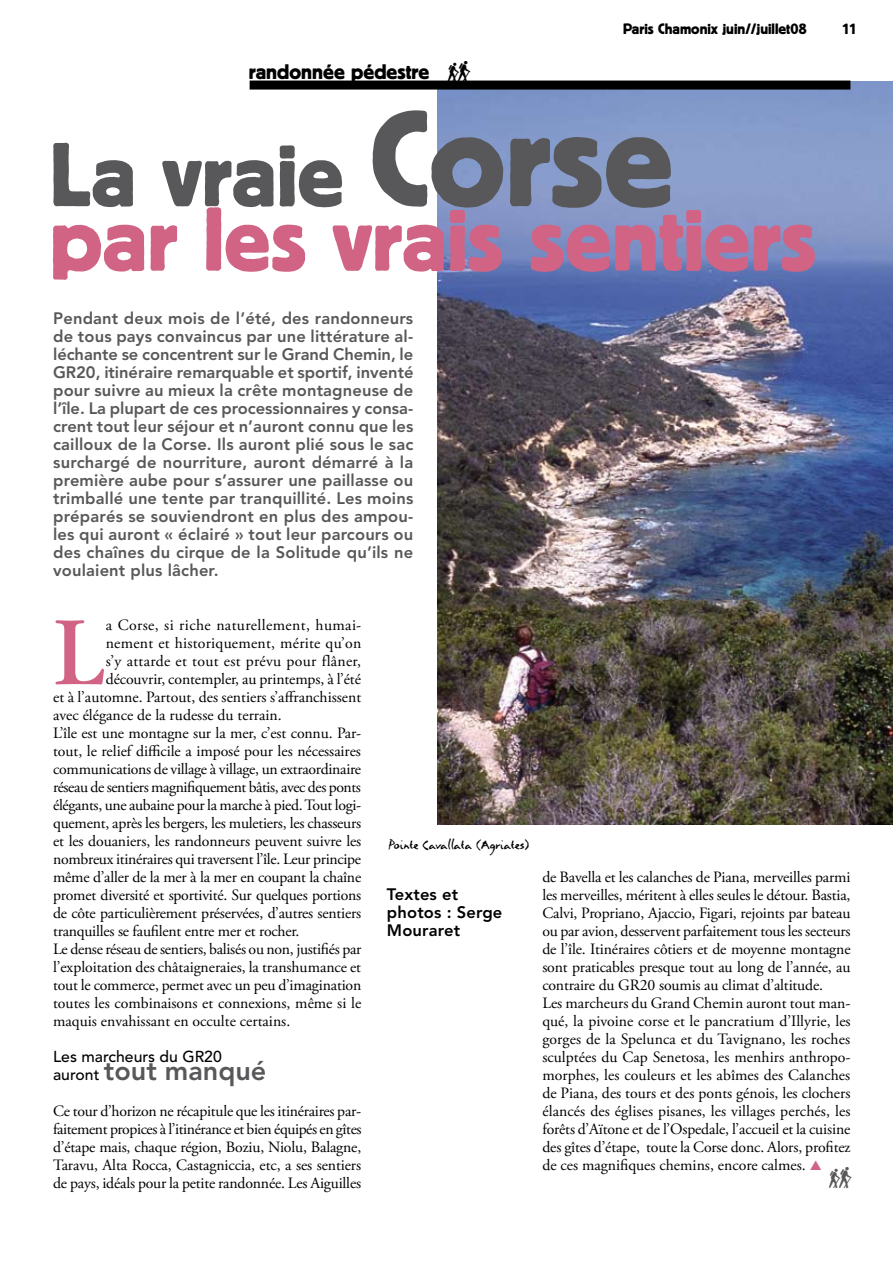
<style>
.page{position:relative;width:893px;height:1263px;background:#fff}
.page>*{position:absolute;margin:0;border:0;box-sizing:border-box;transform-origin:0 0}
.t1{font:102.45px "Garamond";color:#d16485}
.t2{font:90px/64.5px "Block BE";color:#d16485}
.t3{font:800 27px "Avenir";color:#58585a}
.t4{font:21px "Block BE";color:#000}
.t5{font:800 16.5px/18px "Avenir";letter-spacing:.01em;color:#58585a;text-align:justify}
.t6{font:800 16.5px/18px "Avenir";color:#000}
.t7{font:16.5px "Lettres Eclatees";color:#000}
.t8{font:15.75px/18px "Adobe Garamond Pro";letter-spacing:-.01em;color:#000;text-align:justify}
.t9{font:15.75px "Adobe Garamond Pro";letter-spacing:.02em;color:#000}
.t10{font:15.75px "Adobe Garamond Pro";letter-spacing:.025em;color:#000}
.t11{font:15.75px "Adobe Garamond Pro";letter-spacing:.015em;color:#000}
.t12{font:500 15.75px "Avenir";color:#000}
.t13{font:15px "Block BE";color:#000}
.s1{color:#58585a}
.s2{font-size:135px;color:#58585a}
.s3{font-weight:500;font-size:15.75px;color:#000}
.s4{color:#d16485}
</style>
<div class="page">
<img style="left:438px;top:81px;width:455px;height:743px">
<div style="left:250px;top:81px;width:600px;height:9px;background:#000"></div>
<svg style="left:448px;top:80px;width:22px;height:1px"></svg>
<h3 class="t4" style="left:249px;top:60px;width:182px">randonnée pédestre</h3>
<p class="t13" style="left:623px;top:20px;width:185px">Paris Chamonix juin//juillet08</p>
<p class="t13" style="left:842px;top:20px;width:17px">11</p>
<h2 class="t2" style="left:50px;top:140px;width:768px"><span class="s1">La vraie</span> <span class="s2">Corse </span>par les vrais sentiers</h2>
<p class="t5" style="left:53px;top:309px;width:362px">Pendant deux mois de l’été, des randonneurs de tous pays convaincus par une littérature al&shy;léchante se concentrent sur le Grand Chemin, le GR20, itinéraire remarquable et sportif, inventé pour suivre au mieux la crête montagneuse de l’île. La plupart de ces processionnaires y consa&shy;crent tout leur séjour et n’auront connu que les cailloux de la Corse. Ils auront plié sous le sac surchargé de nourriture, auront démarré à la première aube pour s’assurer une paillasse ou trimballé une tente par tranquillité. Les moins préparés se souviendront en plus des ampou&shy;les qui auront « éclairé » tout leur parcours ou des chaînes du cirque de la Solitude qu’ils ne voulaient plus lâcher.</p>
<h1 class="t1" style="left:53px;top:598px;width:52px">L</h1>
<p class="t10" style="left:106px;top:616px;width:257px">a Corse, si riche naturellement, humai-</p>
<p class="t11" style="left:106px;top:634px;width:257px">nement et historiquement, mérite qu’on</p>
<p class="t9" style="left:106px;top:652px;width:257px">s’y attarde et tout est prévu pour flâner,</p>
<p class="t8" style="left:106px;top:671px;width:257px">découvrir, contempler, au printemps, à l’été</p>
<p class="t8" style="left:53px;top:689px;width:310px">et à l’automne. Partout, des sentiers s’affranchissent</p>
<p class="t8" style="left:53px;top:707px;width:230px">avec élégance de la rudesse du terrain.</p>
<p class="t8" style="left:53px;top:725px;width:310px">L’île est une montagne sur la mer, c’est connu. Par-</p>
<p class="t8" style="left:53px;top:743px;width:309px">tout, le relief difficile a imposé pour les nécessaires</p>
<p class="t8" style="left:53px;top:761px;width:309px">communications de village à village, un extraordinaire</p>
<p class="t8" style="left:53px;top:779px;width:309px">réseau de sentiers magnifiquement bâtis, avec des ponts</p>
<p class="t8" style="left:53px;top:797px;width:310px">élégants, une aubaine pour la marche à pied. Tout logi-</p>
<p class="t8" style="left:53px;top:815px;width:310px">quement, après les bergers, les muletiers, les chasseurs</p>
<p class="t8" style="left:53px;top:833px;width:310px">et les douaniers, les randonneurs peuvent suivre les</p>
<p class="t8" style="left:53px;top:851px;width:309px">nombreux itinéraires qui traversent l’île. Leur principe</p>
<p class="t8" style="left:53px;top:869px;width:310px">même d’aller de la mer à la mer en coupant la chaîne</p>
<p class="t8" style="left:53px;top:887px;width:310px">promet diversité et sportivité. Sur quelques portions</p>
<p class="t8" style="left:53px;top:905px;width:309px">de côte particulièrement préservées, d’autres sentiers</p>
<p class="t8" style="left:53px;top:923px;width:248px">tranquilles se faufilent entre mer et rocher.</p>
<p class="t8" style="left:53px;top:941px;width:310px">Le dense réseau de sentiers, balisés ou non, justifiés par</p>
<p class="t8" style="left:53px;top:959px;width:309px">l’exploitation des châtaigneraies, la transhumance et</p>
<p class="t8" style="left:53px;top:977px;width:310px">tout le commerce, permet avec un peu d’imagination</p>
<p class="t8" style="left:53px;top:995px;width:310px">toutes les combinaisons et connexions, même si le</p>
<p class="t8" style="left:53px;top:1013px;width:239px">maquis envahissant en occulte certains.</p>
<p class="t12" style="left:53px;top:1047px;width:170px">Les marcheurs du GR20</p>
<h3 class="t3" style="left:53px;top:1055px;width:215px"><span class="s3">auront</span> tout manqué</h3>
<p class="t8" style="left:53px;top:1103px;width:310px">Ce tour d’horizon ne récapitule que les itinéraires par&shy;faitement propices à l’itinérance et bien équipés en gîtes d’étape mais, chaque région, Boziu, Niolu, Balagne, Taravu, Alta Rocca, Castagniccia, etc, a ses sentiers de pays, idéals pour la petite randonnée. Les Aiguilles</p>
<p class="t7" style="left:388px;top:837px;width:142px">Pointe Cavallata (Agriates)</p>
<p class="t6" style="left:387px;top:885px;width:117px">Textes et photos : Serge<br>Mouraret</p>
<p class="t8" style="left:542px;top:869px;width:310px;text-align:left">de Bavella et les calanches de Piana, merveilles parmi les merveilles, méritent à elles seules le détour. Bastia, Calvi, Propriano, Ajaccio, Figari, rejoints par bateau ou par avion, desservent parfaitement tous les secteurs de l’île. Itinéraires côtiers et de moyenne montagne sont praticables presque tout au long de l’année, au contraire du GR20 soumis au climat d’altitude.<br>Les marcheurs du Grand Chemin auront tout man&shy;qué, la pivoine corse et le pancratium d’Illyrie, les gorges de la Spelunca et du Tavignano, les roches sculptées du Cap Senetosa, les menhirs anthropo&shy;morphes, les couleurs et les abîmes des Calanches de Piana, des tours et des ponts génois, les clochers élancés des églises pisanes, les villages perchés, les forêts d’Aïtone et de l’Ospedale, l’accueil et la cuisine des gîtes d’étape, toute la Corse donc. Alors, profitez de ces magnifiques chemins, encore calmes. <span class="s4">▲</span></p>
</div>
